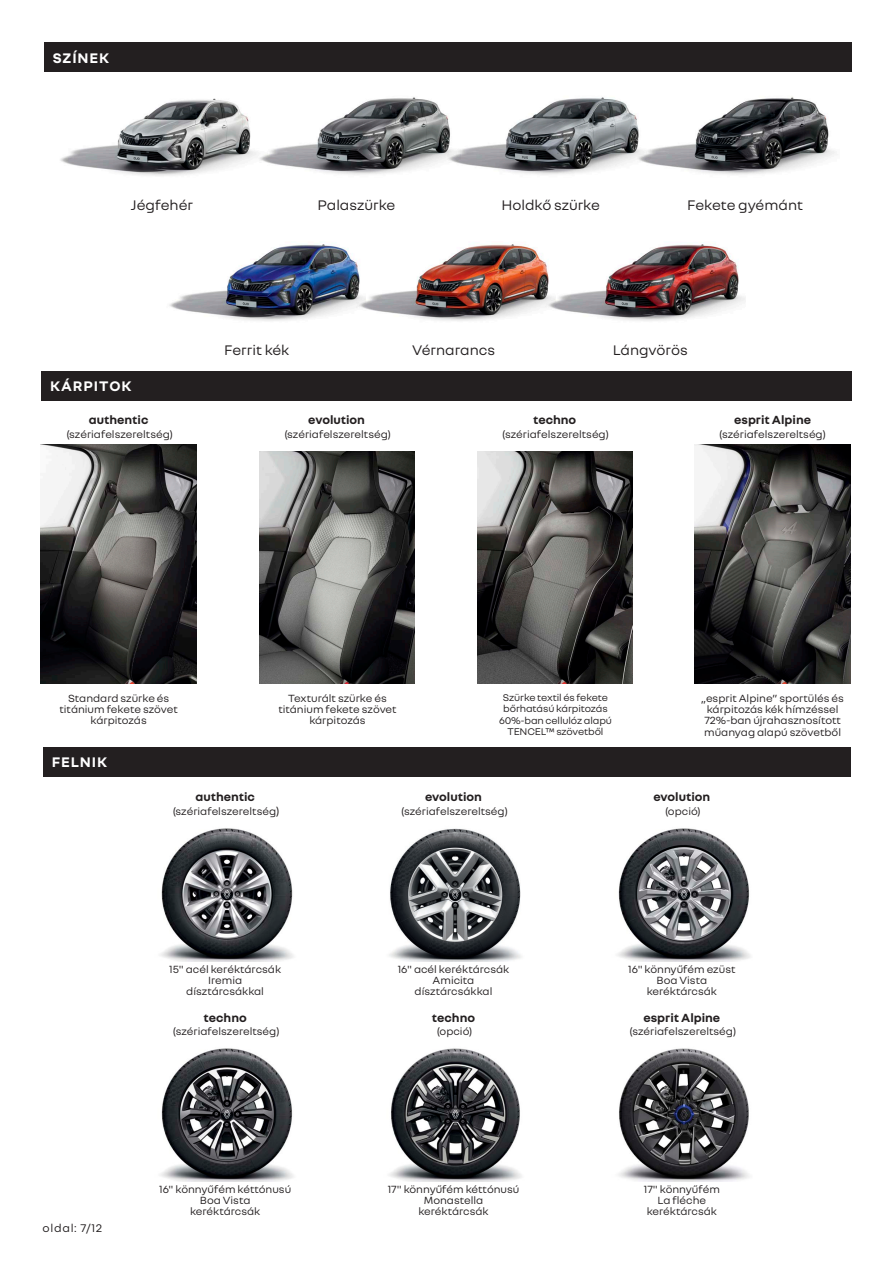
<style>
.page{position:relative;width:893px;height:1263px;background:#fff}
.page>*{position:absolute;margin:0;border:0;box-sizing:border-box;transform-origin:0 0}
.t1{font:15px "Nouvel R";color:#231f20}
.titulek{font:700 15px "Nouvel R";letter-spacing:.06em;color:#fff}
.t2{font:700 12.75px "Nouvel R";color:#231f20}
.t3{font:12px "Nouvel R";letter-spacing:.06em;color:#231f20}
.t4{font:11.25px/11.2px "Nouvel R";color:#231f20;text-align:center}
.t5{font:10.5px/11.2px "Nouvel R";letter-spacing:-.01em;color:#231f20;text-align:center}
.s1{font-size:12px}
</style>
<div class="page">
<img style="left:260px;top:452px;width:155px;height:232px">
<img style="left:41px;top:445px;width:155px;height:239px">
<div style="left:42px;top:371px;width:810px;height:30px;background:#231f20"></div>
<div style="left:44px;top:43px;width:808px;height:29px;background:#231f20"></div>
<div style="left:43px;top:747px;width:808px;height:30px;background:#231f20"></div>
<img style="left:160px;top:828px;width:134px;height:133px">
<img style="left:618px;top:1048px;width:131px;height:134px">
<img style="left:389px;top:828px;width:133px;height:133px">
<img style="left:617px;top:828px;width:134px;height:133px">
<img style="left:160px;top:1048px;width:134px;height:134px">
<img style="left:389px;top:1048px;width:133px;height:134px">
<img style="left:478px;top:452px;width:155px;height:232px">
<img style="left:695px;top:445px;width:155px;height:239px">
<img style="left:650px;top:96px;width:186px;height:79px">
<img style="left:60px;top:98px;width:183px;height:78px">
<img style="left:169px;top:244px;width:169px;height:77px">
<img style="left:461px;top:97px;width:189px;height:78px">
<img style="left:555px;top:242px;width:190px;height:79px">
<img style="left:243px;top:97px;width:218px;height:78px">
<img style="left:338px;top:244px;width:217px;height:77px">
<p class="titulek" style="left:53px;top:48px;width:58px">SZÍNEK</p>
<p class="t1" style="left:131px;top:195px;width:64px">Jégfehér</p>
<p class="t1" style="left:317px;top:195px;width:80px">Palaszürke</p>
<p class="t1" style="left:501px;top:195px;width:100px">Holdkő szürke</p>
<p class="t1" style="left:687px;top:195px;width:117px">Fekete gyémánt</p>
<p class="titulek" style="left:50px;top:376px;width:83px">KÁRPITOK</p>
<p class="t2" style="left:89px;top:412px;width:61px">authentic</p>
<p class="t4" style="left:66px;top:428px;width:108px">(szériafelszereltség)</p>
<p class="t1" style="left:224px;top:340px;width:67px">Ferrit kék</p>
<p class="t1" style="left:412px;top:340px;width:85px">Vérnarancs</p>
<p class="t1" style="left:613px;top:340px;width:77px">Lángvörös</p>
<p class="t2" style="left:308px;top:412px;width:58px">evolution</p>
<p class="t4" style="left:284px;top:428px;width:108px">(szériafelszereltség)</p>
<p class="t2" style="left:533px;top:412px;width:45px">techno</p>
<p class="t4" style="left:502px;top:428px;width:108px">(szériafelszereltség)</p>
<p class="t2" style="left:734px;top:412px;width:78px">esprit Alpine</p>
<p class="t4" style="left:719px;top:428px;width:108px">(szériafelszereltség)</p>
<p class="t4" style="left:60px;top:692px;width:120px">Standard szürke és titánium fekete szövet kárpitozás</p>
<p class="t5" style="left:499px;top:691px;width:114px">Szürke textil és fekete bőrhatású kárpitozás<br>60%-ban cellulóz alapú<br>TENCEL™ szövetből</p>
<p class="t4" style="left:701px;top:692px;width:144px;text-align:left">„esprit Alpine” sportülés és kárpitozás kék hímzéssel<br>72%-ban újrahasznosított műanyag alapú szövetből</p>
<p class="t4" style="left:278px;top:692px;width:120px">Texturált szürke és titánium fekete szövet kárpitozás</p>
<p class="titulek" style="left:52px;top:753px;width:57px">FELNIK</p>
<p class="t2" style="left:195px;top:789px;width:61px">authentic</p>
<p class="t4" style="left:173px;top:805px;width:108px">(szériafelszereltség<span class="s1">)</span></p>
<p class="t2" style="left:425px;top:789px;width:58px">evolution</p>
<p class="t4" style="left:401px;top:805px;width:108px">(szériafelszereltség)</p>
<p class="t2" style="left:653px;top:789px;width:58px">evolution</p>
<p class="t4" style="left:665px;top:805px;width:37px">(opció)</p>
<p class="t4" style="left:169px;top:963px;width:113px">15" acél keréktárcsák<br>Iremia dísztárcsákkal</p>
<p class="t4" style="left:398px;top:963px;width:113px">16" acél keréktárcsák<br>Amicita dísztárcsákkal</p>
<p class="t4" style="left:628px;top:963px;width:109px">16" könnyűfém ezüst<br>Boa Vista keréktárcsák</p>
<p class="t2" style="left:204px;top:1009px;width:45px">techno</p>
<p class="t4" style="left:173px;top:1025px;width:108px">(szériafelszereltség)</p>
<p class="t2" style="left:432px;top:1009px;width:45px">techno</p>
<p class="t4" style="left:437px;top:1025px;width:37px">(opció)</p>
<p class="t2" style="left:643px;top:1009px;width:78px">esprit Alpine</p>
<p class="t4" style="left:629px;top:1025px;width:108px">(szériafelszereltség)</p>
<p class="t3" style="left:43px;top:1220px;width:61px">oldal: 7/12</p>
<p class="t4" style="left:159px;top:1183px;width:134px">16" könnyűfém kéttónusú<br>Boa Vista<br>keréktárcsák</p>
<p class="t4" style="left:388px;top:1183px;width:133px">17" könnyűfém kéttónusú<br>Monastella keréktárcsák</p>
<p class="t4" style="left:644px;top:1183px;width:78px">17" könnyűfém<br>La fléche keréktárcsák</p>
</div>
